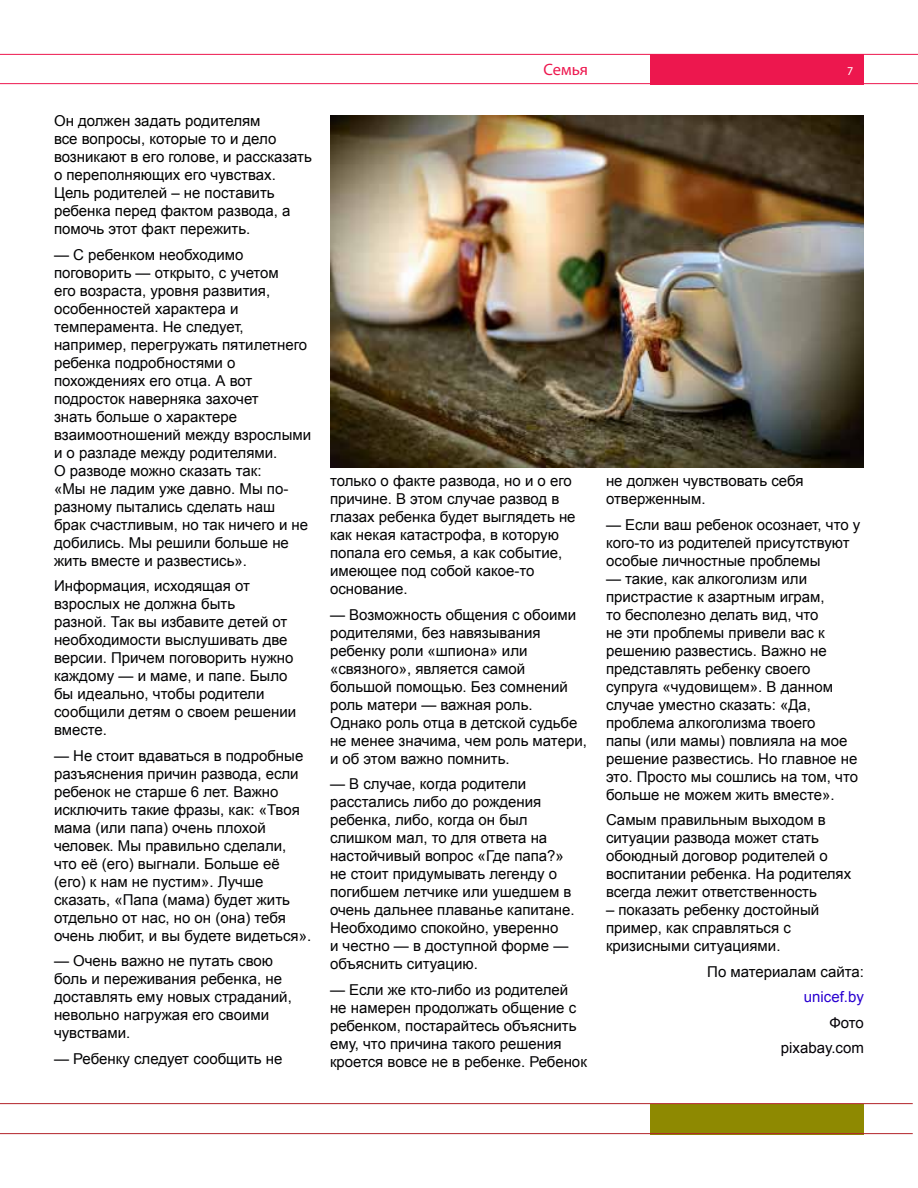
<style>
.page{position:relative;width:918px;height:1188px;background:#fff}
.page>*{position:absolute;margin:0;border:0;box-sizing:border-box;transform-origin:0 0}
.t1{font:16.5px "Myriad Pro";letter-spacing:-.005em;color:#ed174e}
.t2{font:15px/18px "Arial";color:#020203}
.t3{font:15px/18px "Arial";color:#000}
.t4{font:15px/25.5px "Arial";color:#030006;text-align:right}
.t5{font:15px "Arial";color:#2900d1}
.t6{font:12px "Myriad Pro";color:#fff}
</style>
<div class="page">
<div style="left:651px;top:54px;width:213px;height:31px;background:#ed174e"></div>
<div style="left:651px;top:1104px;width:213px;height:31px;background:#8e8901"></div>
<hr style="left:0;top:54px;width:918px;height:1px;background:#ed174e">
<hr style="left:0;top:83px;width:918px;height:1px;background:#ed174e">
<hr style="left:0;top:1103px;width:913px;height:1px;background:#b22328">
<hr style="left:0;top:1133px;width:913px;height:1px;background:#b22328">
<img style="left:330px;top:116px;width:534px;height:352px">
<p class="t3" style="left:54px;top:112px;width:260px">Он должен задать родителям<br>все вопросы, которые то и дело возникают в его голове, и рассказать о переполняющих его чувствах.<br>Цель родителей – не поставить ребенка перед фактом развода, а помочь этот факт пережить.</p>
<p class="t2" style="left:54px;top:246px;width:259px">— С ребенком необходимо поговорить — открыто, с учетом<br>его возраста, уровня развития, особенностей характера и темперамента. Не следует, например, перегружать пятилетнего ребенка подробностями о похождениях его отца. А вот подросток наверняка захочет<br>знать больше о характере взаимоотношений между взрослыми и о разладе между родителями.<br>О разводе можно сказать так:<br>«Мы не ладим уже давно. Мы по&shy;разному пытались сделать наш<br>брак счастливым, но так ничего и не добились. Мы решили больше не жить вместе и развестись».</p>
<p class="t2" style="left:54px;top:577px;width:244px">Информация, исходящая от взрослых не должна быть<br>разной. Так вы избавите детей от необходимости выслушивать две версии. Причем поговорить нужно каждому — и маме, и папе. Было бы идеально, чтобы родители сообщили детям о своем решении вместе.</p>
<p class="t2" style="left:54px;top:747px;width:259px">— Не стоит вдаваться в подробные разъяснения причин развода, если ребенок не старше 6 лет. Важно исключить такие фразы, как: «Твоя мама (или папа) очень плохой человек. Мы правильно сделали, что её (его) выгнали. Больше её (его) к нам не пустим». Лучше сказать, «Папа (мама) будет жить отдельно от нас, но он (она) тебя очень любит, и вы будете видеться».</p>
<p class="t2" style="left:54px;top:952px;width:239px">— Очень важно не путать свою боль и переживания ребенка, не доставлять ему новых страданий, невольно нагружая его своими чувствами.</p>
<p class="t2" style="left:54px;top:1050px;width:230px">— Ребенку следует сообщить не</p>
<p class="t1" style="left:544px;top:60px;width:46px">Семья</p>
<p class="t6" style="left:847px;top:63px;width:8px">7</p>
<p class="t2" style="left:330px;top:472px;width:247px">только о факте развода, но и о его причине. В этом случае развод в глазах ребенка будет выглядеть не как некая катастрофа, в которую попала его семья, а как событие, имеющее под собой какое-то основание.</p>
<p class="t2" style="left:330px;top:606px;width:258px">— Возможность общения с обоими родителями, без навязывания ребенку роли «шпиона» или «связного», является самой большой помощью. Без сомнений роль матери — важная роль.<br>Однако роль отца в детской судьбе не менее значима, чем роль матери, и об этом важно помнить.</p>
<p class="t2" style="left:330px;top:775px;width:246px">— В случае, когда родители расстались либо до рождения ребенка, либо, когда он был слишком мал, то для ответа на настойчивый вопрос «Где папа?» не стоит придумывать легенду о погибшем летчике или ушедшем в очень дальнее плаванье капитане.<br>Необходимо спокойно, уверенно<br>и честно — в доступной форме — объяснить ситуацию.</p>
<p class="t2" style="left:330px;top:981px;width:258px">— Если же кто-либо из родителей не намерен продолжать общение с ребенком, постарайтесь объяснить ему, что причина такого решения кроется вовсе не в ребенке. Ребенок</p>
<p class="t2" style="left:606px;top:472px;width:199px">не должен чувствовать себя отверженным.</p>
<p class="t2" style="left:606px;top:516px;width:256px">— Если ваш ребенок осознает, что у кого-то из родителей присутствуют особые личностные проблемы</p>
<p class="t2" style="left:606px;top:570px;width:254px">— такие, как алкоголизм или пристрастие к азартным играм,<br>то бесполезно делать вид, что<br>не эти проблемы привели вас к решению развестись. Важно не представлять ребенку своего супруга «чудовищем». В данном случае уместно сказать: «Да, проблема алкоголизма твоего<br>папы (или мамы) повлияла на мое решение развестись. Но главное не это. Просто мы сошлись на том, что больше не можем жить вместе».</p>
<p class="t2" style="left:606px;top:811px;width:247px">Самым правильным выходом в ситуации развода может стать обоюдный договор родителей о воспитании ребенка. На родителях всегда лежит ответственность</p>
<p class="t2" style="left:606px;top:901px;width:215px">– показать ребенку достойный пример, как справляться с кризисными ситуациями.</p>
<p class="t2" style="left:707px;top:963px;width:158px">По материалам сайта:</p>
<p class="t5" style="left:804px;top:987px;width:62px">unicef.by</p>
<p class="t4" style="left:781px;top:1010px;width:85px">Фото pixabay.com</p>
</div>
